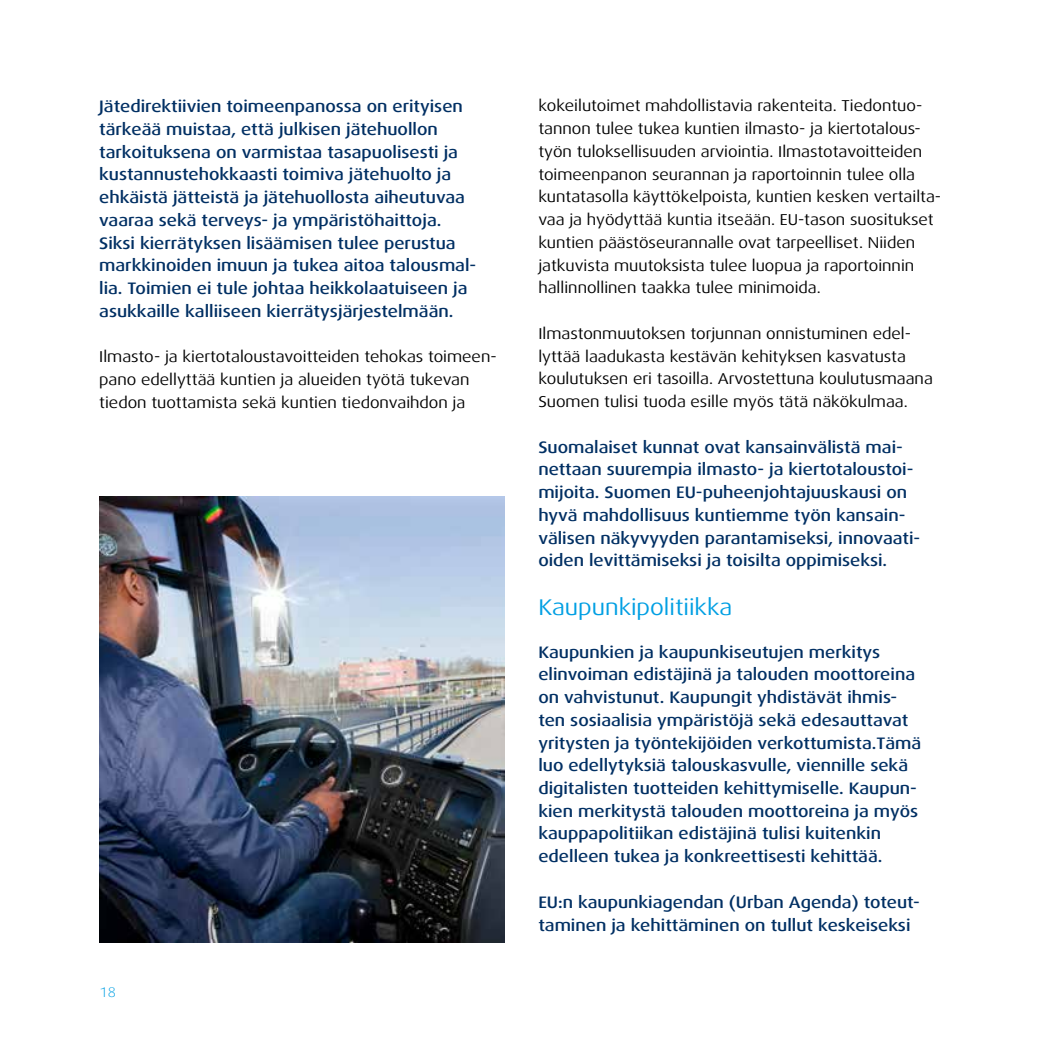
<style>
.page{position:relative;width:1042px;height:1042px;background:#fff}
.page>*{position:absolute;margin:0;border:0;box-sizing:border-box;transform-origin:0 0}
.t1{font:22.75px "Dax Wide";color:#009fe3}
.t2{font:500 16.62px/22.8px "Dax Wide";color:#002f63}
.t3{font:15.75px/22.8px "Dax Wide";color:#000}
.t4{font:300 14px "Dax Wide";color:#009fe3}
</style>
<div class="page">
<img style="left:100px;top:496px;width:404px;height:447px">
<p class="t2" style="left:99px;top:95px;width:378px">Jätedirektiivien toimeenpanossa on erityisen tärkeää muistaa, että julkisen jätehuollon tarkoituksena on varmistaa tasapuolisesti ja kustannustehokkaasti toimiva jätehuolto ja ehkäistä jätteistä ja jätehuollosta aiheutuvaa vaaraa sekä terveys- ja ympäristöhaittoja.<br>Siksi kierrätyksen lisäämisen tulee perustua markkinoiden imuun ja tukea aitoa talousmal&shy;lia. Toimien ei tule johtaa heikkolaatuiseen ja asukkaille kalliiseen kierrätysjärjestelmään.</p>
<p class="t3" style="left:99px;top:346px;width:399px">Ilmasto- ja kiertotaloustavoitteiden tehokas toimeen&shy;pano edellyttää kuntien ja alueiden työtä tukevan tiedon tuottamista sekä kuntien tiedonvaihdon ja</p>
<p class="t4" style="left:100px;top:984px;width:18px">18</p>
<p class="t3" style="left:538px;top:95px;width:404px">kokeilutoimet mahdollistavia rakenteita. Tiedontuo&shy;tannon tulee tukea kuntien ilmasto- ja kiertotalous&shy;työn tuloksellisuuden arviointia. Ilmastotavoitteiden toimeenpanon seurannan ja raportoinnin tulee olla kuntatasolla käyttökelpoista, kuntien kesken vertailta&shy;vaa ja hyödyttää kuntia itseään. EU-tason suositukset kuntien päästöseurannalle ovat tarpeelliset. Niiden jatkuvista muutoksista tulee luopua ja raportoinnin hallinnollinen taakka tulee minimoida.</p>
<p class="t3" style="left:538px;top:322px;width:396px">Ilmastonmuutoksen torjunnan onnistuminen edel&shy;lyttää laadukasta kestävän kehityksen kasvatusta koulutuksen eri tasoilla. Arvostettuna koulutusmaana Suomen tulisi tuoda esille myös tätä näkökulmaa.</p>
<p class="t2" style="left:538px;top:436px;width:383px">Suomalaiset kunnat ovat kansainvälistä mai&shy;nettaan suurempia ilmasto- ja kiertotaloustoi&shy;mijoita. Suomen EU-puheenjohtajuuskausi on hyvä mahdollisuus kuntiemme työn kansain&shy;välisen näkyvyyden parantamiseksi, innovaati&shy;oiden levittämiseksi ja toisilta oppimiseksi.</p>
<h1 class="t1" style="left:538px;top:594px;width:195px">Kaupunkipolitiikka</h1>
<p class="t2" style="left:538px;top:640px;width:384px">Kaupunkien ja kaupunkiseutujen merkitys elinvoiman edistäjinä ja talouden moottoreina on vahvistunut. Kaupungit yhdistävät ihmis&shy;ten sosiaalisia ympäristöjä sekä edesauttavat yritysten ja työntekijöiden verkottumista.Tämä luo edellytyksiä talouskasvulle, viennille sekä digitalisten tuotteiden kehittymiselle. Kaupun&shy;kien merkitystä talouden moottoreina ja myös kauppapolitiikan edistäjinä tulisi kuitenkin edelleen tukea ja konkreettisesti kehittää.</p>
<p class="t2" style="left:538px;top:891px;width:383px">EU:n kaupunkiagendan (Urban Agenda) toteut&shy;taminen ja kehittäminen on tullut keskeiseksi</p>
</div>
